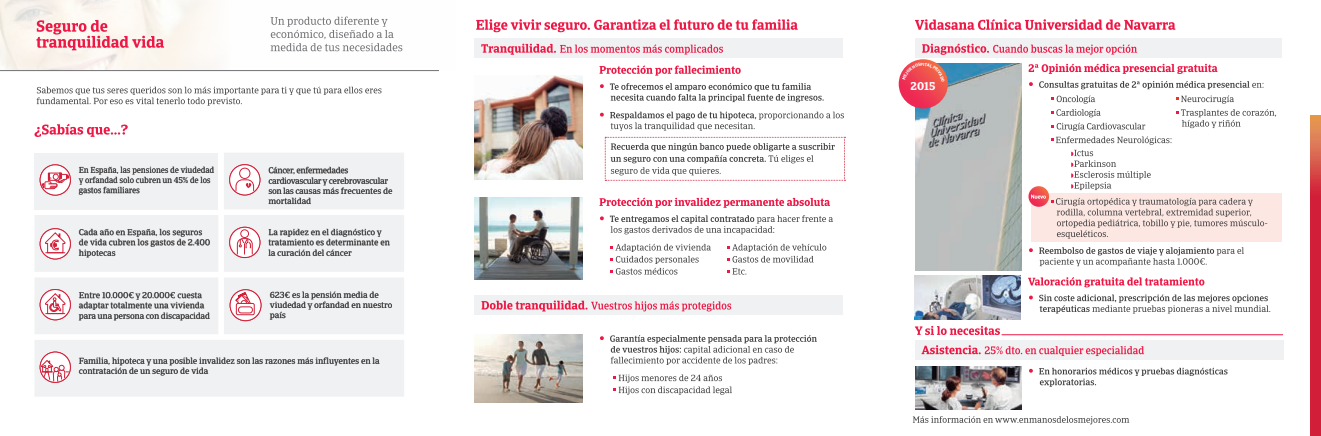
<style>
.page{position:relative;width:1321px;height:436px;background:#fff}
.page>*{position:absolute;margin:0;border:0;box-sizing:border-box;transform-origin:0 0}
.t1{font:700 11.3px "Catalana";color:#fff}
.t2{font:8.5px/10.2px "Catalana";color:#3e3e3f}
.t3{font:8.5px/10.2px "Catalana";letter-spacing:-.02em;color:#3e3e3f}
.t4{font:8.5px/10.2px "Catalana";color:#3e3e3f;scale:.93 1}
</style>
<div class="page">
<div style="left:1031px;top:193px;width:251px;height:49px;background:#fde7e2"></div>
<div style="left:0;top:0;width:439px;height:71px;background:linear-gradient(to right,#f8f1e9,#fff)"></div>
<div style="left:915px;top:39px;width:367px;height:19px;background:#f0f1f2"></div>
<svg style="left:922px;top:44px;width:215px;height:11px"></svg>
<svg style="left:34px;top:153px;width:370px;height:243px;fill:#f0f1f2"></svg>
<img style="left:474px;top:334px;width:108px;height:69px">
<img style="left:474px;top:197px;width:108px;height:82px">
<svg style="left:37px;top:86px;width:344px;height:20px"></svg>
<svg style="left:34px;top:124px;width:94px;height:13px"></svg>
<svg style="left:1039px;top:294px;width:231px;height:19px"></svg>
<svg style="left:1029px;top:295px;width:4px;height:4px"></svg>
<svg style="left:1028px;top:277px;width:176px;height:10px"></svg>
<img style="left:915px;top:64px;width:106px;height:206px">
<img style="left:914px;top:275px;width:107px;height:44px">
<svg style="left:1039px;top:367px;width:188px;height:19px"></svg>
<svg style="left:1029px;top:368px;width:4px;height:4px"></svg>
<svg style="left:915px;top:326px;width:85px;height:9px"></svg>
<img style="left:915px;top:366px;width:106px;height:43px">
<svg style="left:271px;top:17px;width:131px;height:34px"></svg>
<svg style="left:476px;top:19px;width:322px;height:13px"></svg>
<div style="left:474px;top:39px;width:369px;height:19px;background:#f0f1f2"></div>
<svg style="left:481px;top:44px;width:242px;height:11px"></svg>
<svg style="left:610px;top:112px;width:234px;height:18px"></svg>
<svg style="left:600px;top:113px;width:4px;height:3px"></svg>
<svg style="left:610px;top:83px;width:214px;height:19px"></svg>
<svg style="left:600px;top:84px;width:4px;height:4px"></svg>
<svg style="left:599px;top:65px;width:142px;height:11px"></svg>
<img style="left:474px;top:75px;width:108px;height:104px">
<div style="left:474px;top:295px;width:369px;height:19px;background:#f0f1f2"></div>
<svg style="left:481px;top:300px;width:250px;height:11px"></svg>
<svg style="left:915px;top:19px;width:260px;height:11px"></svg>
<hr style="left:1001px;top:334px;width:282px;height:1px;background:#ed1845">
<div style="left:915px;top:340px;width:368px;height:19px;background:#f0f1f2"></div>
<svg style="left:921px;top:345px;width:223px;height:11px"></svg>
<svg style="left:913px;top:416px;width:216px;height:8px"></svg>
<svg style="left:1311px;top:115px;width:10px;height:321px"></svg>
<svg style="left:605px;top:137px;width:240px;height:44px"></svg>
<hr style="left:0;top:70px;width:439px;height:1px;background:#717275">
<svg style="left:36px;top:20px;width:128px;height:30px"></svg>
<svg style="left:1028px;top:186px;width:21px;height:21px"></svg>
<svg style="left:899px;top:59px;width:49px;height:49px"></svg>
<svg style="left:1039px;top:247px;width:205px;height:19px"></svg>
<svg style="left:1029px;top:248px;width:4px;height:4px"></svg>
<svg style="left:1039px;top:81px;width:224px;height:8px"></svg>
<svg style="left:1029px;top:82px;width:4px;height:4px"></svg>
<svg style="left:1029px;top:64px;width:188px;height:10px"></svg>
<svg style="left:1031px;top:95px;width:245px;height:143px"></svg>
<svg style="left:79px;top:357px;width:300px;height:18px"></svg>
<svg style="left:270px;top:291px;width:122px;height:28px"></svg>
<svg style="left:269px;top:229px;width:121px;height:27px"></svg>
<svg style="left:269px;top:167px;width:123px;height:37px"></svg>
<svg style="left:79px;top:153px;width:145px;height:187px"></svg>
<svg style="left:40px;top:165px;width:30px;height:30px"></svg>
<div style="left:40px;top:164px;width:31px;height:31px;border:1px solid #d21e38;border-radius:50%"></div>
<svg style="left:41px;top:172px;width:29px;height:18px"></svg>
<svg style="left:230px;top:164px;width:30px;height:31px"></svg>
<div style="left:229px;top:164px;width:31px;height:31px;border:1px solid #d21e38;border-radius:50%"></div>
<div style="left:240px;top:168px;width:10px;height:10px;background:#fff;border-radius:50%"></div>
<div style="left:239px;top:168px;width:11px;height:11px;border:1px solid #d21e38;border-radius:50%"></div>
<svg style="left:235px;top:179px;width:19px;height:12px"></svg>
<svg style="left:40px;top:228px;width:30px;height:31px"></svg>
<div style="left:40px;top:228px;width:31px;height:31px;border:1px solid #d21e38;border-radius:50%"></div>
<svg style="left:44px;top:233px;width:22px;height:20px"></svg>
<svg style="left:230px;top:227px;width:30px;height:30px"></svg>
<div style="left:229px;top:227px;width:31px;height:31px;border:1px solid #d21e38;border-radius:50%"></div>
<div style="left:240px;top:229px;width:9px;height:9px;border:1px solid #d21e38;border-radius:50%"></div>
<svg style="left:237px;top:237px;width:16px;height:18px"></svg>
<svg style="left:40px;top:289px;width:30px;height:30px"></svg>
<div style="left:40px;top:289px;width:31px;height:31px;border:1px solid #d21e38;border-radius:50%"></div>
<svg style="left:44px;top:293px;width:22px;height:21px"></svg>
<svg style="left:230px;top:289px;width:31px;height:31px"></svg>
<div style="left:230px;top:289px;width:31px;height:32px;border:1px solid #d21e38;border-radius:50%"></div>
<div style="left:236px;top:303px;width:19px;height:12px;border:1px solid #d21e38;border-radius:2px"></div>
<div style="left:238px;top:307px;width:14px;height:6px;background:#fff;border-radius:3px"></div>
<div style="left:238px;top:306px;width:15px;height:7px;border:1px solid #d21e38;border-radius:3px"></div>
<svg style="left:40px;top:352px;width:29px;height:30px"></svg>
<div style="left:40px;top:351px;width:31px;height:31px;border:1px solid #d21e38;border-radius:50%"></div>
<svg style="left:610px;top:335px;width:207px;height:30px"></svg>
<svg style="left:600px;top:336px;width:4px;height:4px"></svg>
<svg style="left:613px;top:374px;width:119px;height:20px"></svg>
<svg style="left:610px;top:215px;width:223px;height:19px"></svg>
<svg style="left:600px;top:216px;width:4px;height:4px"></svg>
<svg style="left:599px;top:197px;width:231px;height:11px"></svg>
<svg style="left:610px;top:243px;width:216px;height:31px"></svg>
<svg style="left:902px;top:62px;width:43px;height:20px"></svg>
<svg style="left:235px;top:292px;width:17px;height:18px"></svg>
<p class="t4" style="left:79px;top:165px;width:147px">En España, las pensiones de viudedad y orfandad solo cubren un 45% de los gastos familiares</p>
<p class="t3" style="left:268px;top:165px;width:126px">Cáncer, enfermedades cardiovascular y cerebrovascular son las causas más frecuentes de mortalidad</p>
<p class="t2" style="left:79px;top:227px;width:133px">Cada año en España, los seguros de vida cubren los gastos de 2.400 hipotecas</p>
<p class="t2" style="left:268px;top:227px;width:123px">La rapidez en el diagnóstico y tratamiento es determinante en la curación del cáncer</p>
<p class="t2" style="left:79px;top:290px;width:132px">Entre 10.000€ y 20.000€ cuesta adaptar totalmente una vivienda para una persona con discapacidad</p>
<p class="t2" style="left:270px;top:289px;width:124px">623€ es la pensión media de viudedad y orfandad en nuestro país</p>
<p class="t2" style="left:79px;top:355px;width:302px">Familia, hipoteca y una posible invalidez son las razones más influyentes en la contratación de un seguro de vida</p>
<p class="t1" style="left:910px;top:79px;width:26px">2015</p>
</div>
